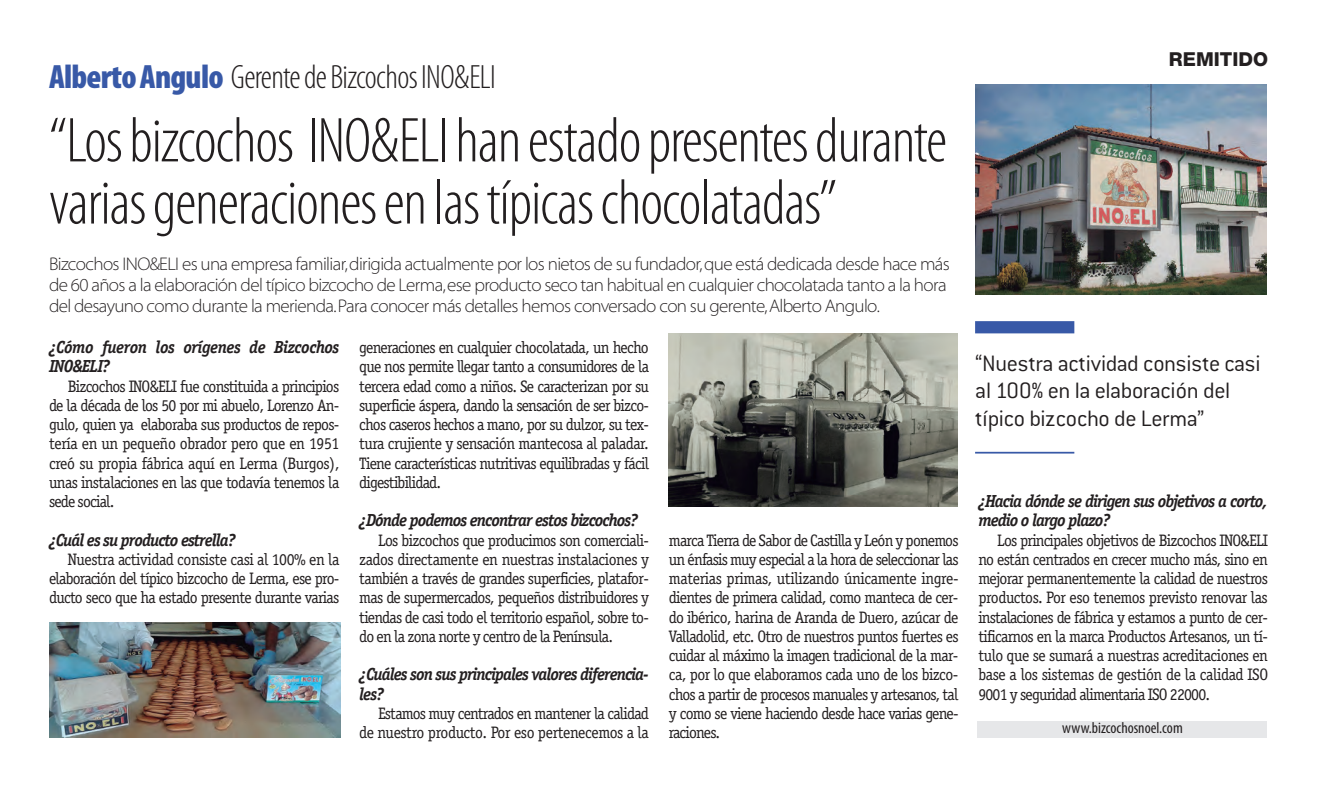
<style>
.page{position:relative;width:1320px;height:798px;background:#fff}
.page>*{position:absolute;margin:0;border:0;box-sizing:border-box;transform-origin:0 0}
.t1{font:300 condensed 63.88px/62.1px "Myriad Pro";letter-spacing:-.02em;color:#231f20}
.t2{font:300 condensed 33.77px "Myriad Pro";letter-spacing:-.02em;color:#231f20}
.t3{font:300 24.5px/27.7px "Conduit ITC";letter-spacing:-.015em;color:#231f20}
.t4{font:800 19.25px "Helvetica Neue";color:#231f20}
.t5{font:18.38px/21px "Myriad MM 215 wt 700 wd";letter-spacing:-.035em;color:#231f20;scale:.94 1}
.t6{font:italic 700 17.5px/19.2px "Officina Serif";letter-spacing:-.055em;color:#231f20;scale:.95 1}
.t7{font:italic 700 17.5px/19.2px "Officina Serif";letter-spacing:-.03em;color:#231f20;scale:.95 1}
.t8{font:16.62px/19.2px "Officina Serif";letter-spacing:-.05em;color:#231f20;text-align:justify;scale:.95 1}
.t9{font:condensed 15.75px "Myriad Pro";color:#231f20}
.s1{font-weight:900;color:#3859a7}
</style>
<div class="page">
<div style="left:975px;top:321px;width:99px;height:12px;background:#3859a7"></div>
<hr style="left:975px;top:452px;width:99px;height:2px;background:#3859a7">
<div style="left:977px;top:721px;width:290px;height:17px;background:#e6e7e9"></div>
<img style="left:975px;top:84px;width:291px;height:211px">
<img style="left:50px;top:623px;width:291px;height:115px">
<img style="left:668px;top:333px;width:289px;height:174px">
<h2 class="t2" style="left:49px;top:65px;width:448px"><span class="s1">Alberto Angulo</span> Gerente de Bizcochos INO&amp;ELI</h2>
<h1 class="t1" style="left:49px;top:115px;width:899px">“Los bizcochos INO&amp;ELI han estado presentes durante varias generaciones en las típicas chocolatadas”</h1>
<p class="t5" style="left:49px;top:255px;width:960px">Bizcochos INO&amp;ELI es una empresa familiar, dirigida actualmente por los nietos de su fundador, que está dedicada desde hace más de 60 años a la elaboración del típico bizcocho de Lerma, ese producto seco tan habitual en cualquier chocolatada tanto a la hora del desayuno como durante la merienda. Para conocer más detalles hemos conversado con su gerente, Alberto Angulo.</p>
<p class="t7" style="left:49px;top:339px;width:307px">¿Cómo fueron los orígenes de Bizcochos<br>INO&amp;ELI?</p>
<p class="t8" style="left:49px;top:376px;width:307px;text-indent:19px">Bizcochos INO&amp;ELI fue constituida a principios de la década de los 50 por mi abuelo, Lorenzo An&shy;gulo, quien ya elaboraba sus productos de repos&shy;tería en un pequeño obrador pero que en 1951 creó su propia fábrica aquí en Lerma (Burgos), unas instalaciones en las que todavía tenemos la sede social.</p>
<p class="t6" style="left:49px;top:532px;width:198px">¿Cuál es su producto estrella?</p>
<p class="t8" style="left:49px;top:550px;width:307px;text-indent:19px">Nuestra actividad consiste casi al 100% en la elaboración del típico bizcocho de Lerma, ese pro&shy;ducto seco que ha estado presente durante varias</p>
<p class="t8" style="left:359px;top:338px;width:306px">generaciones en cualquier chocolatada, un hecho que nos permite llegar tanto a consumidores de la tercera edad como a niños. Se caracterizan por su superficie áspera, dando la sensación de ser bizco&shy;chos caseros hechos a mano, por su dulzor, su tex&shy;tura crujiente y sensación mantecosa al paladar.<br>Tiene características nutritivas equilibradas y fácil digestibilidad.</p>
<p class="t6" style="left:359px;top:512px;width:295px">¿Dónde podemos encontrar estos bizcochos?</p>
<p class="t8" style="left:359px;top:530px;width:307px;text-indent:19px">Los bizcochos que producimos son comerciali&shy;zados directamente en nuestras instalaciones y también a través de grandes superficies, platafor&shy;mas de supermercados, pequeños distribuidores y tiendas de casi todo el territorio español, sobre to&shy;do en la zona norte y centro de la Península.</p>
<p class="t6" style="left:359px;top:666px;width:306px">¿Cuáles son sus principales valores diferencia&shy;les?</p>
<p class="t8" style="left:359px;top:704px;width:306px;text-align:right">Estamos muy centrados en mantener la calidad de nuestro producto. Por eso pertenecemos a la</p>
<p class="t8" style="left:669px;top:530px;width:306px">marca Tierra de Sabor de Castilla y León y ponemos un énfasis muy especial a la hora de seleccionar las materias primas, utilizando únicamente ingre&shy;dientes de primera calidad, como manteca de cer&shy;do ibérico, harina de Aranda de Duero, azúcar de Valladolid, etc. Otro de nuestros puntos fuertes es cuidar al máximo la imagen tradicional de la mar&shy;ca, por lo que elaboramos cada uno de los bizco&shy;chos a partir de procesos manuales y artesanos, tal y como se viene haciendo desde hace varias gene&shy;raciones.</p>
<p class="t4" style="left:1168px;top:52px;width:101px">REMITIDO</p>
<h3 class="t3" style="left:975px;top:352px;width:287px">“Nuestra actividad consiste casi al 100% en la elaboración del típico bizcocho de Lerma”</h3>
<p class="t6" style="left:978px;top:493px;width:306px">¿Hacia dónde se dirigen sus objetivos a corto, medio o largo plazo?</p>
<p class="t8" style="left:978px;top:530px;width:306px;text-indent:19px">Los principales objetivos de Bizcochos INO&amp;ELI no están centrados en crecer mucho más, sino en mejorar permanentemente la calidad de nuestros productos. Por eso tenemos previsto renovar las instalaciones de fábrica y estamos a punto de cer&shy;tificarnos en la marca Productos Artesanos, un tí&shy;tulo que se sumará a nuestras acreditaciones en base a los sistemas de gestión de la calidad ISO 9001 y seguridad alimentaria ISO 22000.</p>
<p class="t9" style="left:1062px;top:722px;width:122px">www.bizcochosnoel.com</p>
</div>
